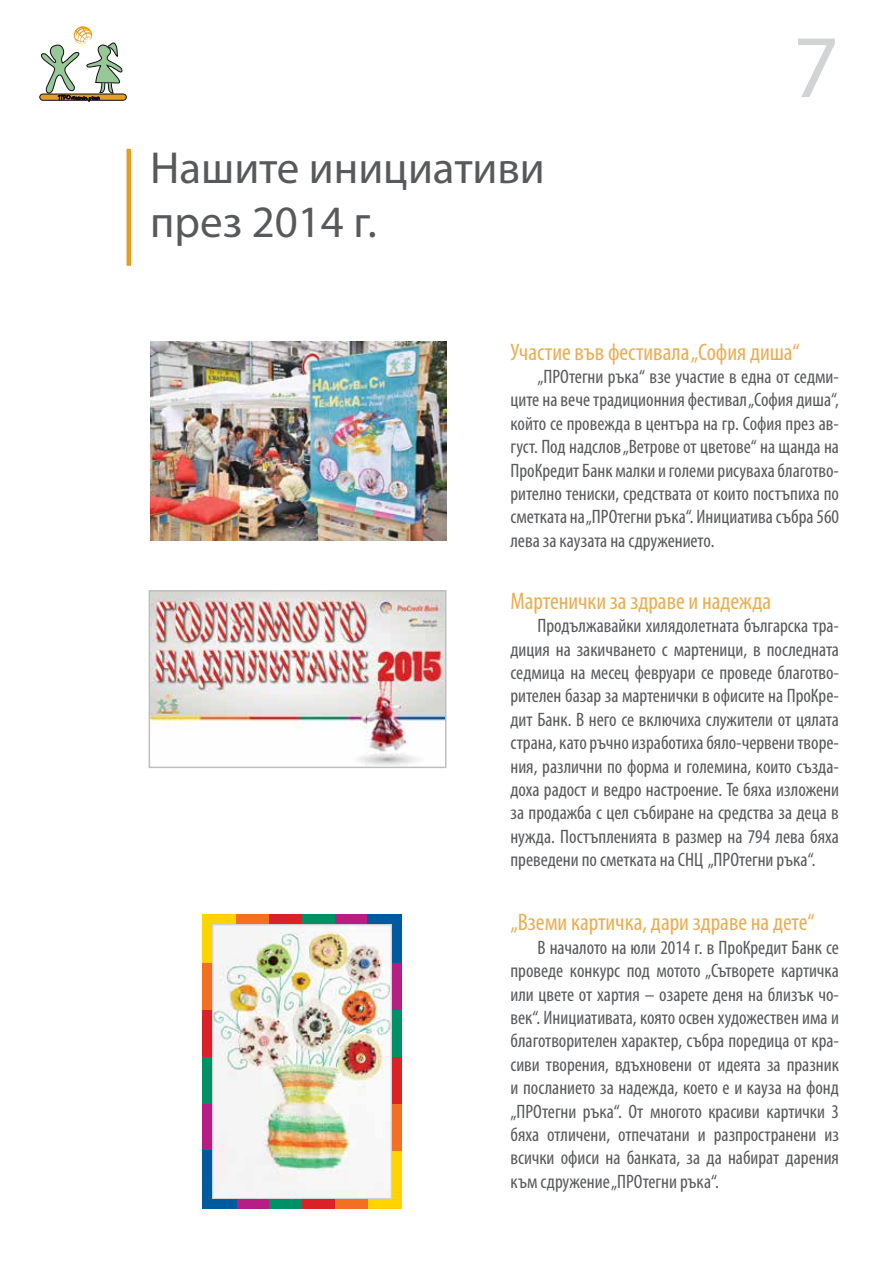
<style>
.page{position:relative;width:893px;height:1263px;background:#fff}
.page>*{position:absolute;margin:0;border:0;box-sizing:border-box;transform-origin:0 0}
.t1{font:90px "Myriad Pro";color:#d1d3d4}
.t2{font:45px/54px "Myriad Pro";color:#58595b}
.t3{font:condensed 24px "Myriad Pro";color:#e9ae52}
.t4{font:condensed 19.5px/23.4px "Myriad Pro";color:#58595b;text-align:justify}
</style>
<div class="page">
<div style="left:126px;top:149px;width:5px;height:117px;background:#e39e25"></div>
<div style="left:40px;top:94px;width:86px;height:6px;background:#e39e25;border-radius:3px"></div>
<div style="left:40px;top:94px;width:86px;height:6px;border:1px solid #120c15;border-radius:3px"></div>
<svg style="left:40px;top:26px;width:83px;height:76px"></svg>
<img style="left:150px;top:342px;width:296px;height:199px">
<img style="left:214px;top:926px;width:176px;height:271px">
<div style="left:212px;top:924px;width:180px;height:275px;border:1px solid #d1d3d4"></div>
<div style="left:236px;top:1199px;width:34px;height:10px;background:#b61e83"></div>
<div style="left:302px;top:1199px;width:34px;height:10px;background:#da2128"></div>
<div style="left:335px;top:1199px;width:33px;height:10px;background:#f36f21"></div>
<div style="left:368px;top:1199px;width:34px;height:10px;background:#ffd400"></div>
<div style="left:269px;top:1199px;width:33px;height:10px;background:#009065"></div>
<div style="left:202px;top:1199px;width:34px;height:10px;background:#005b9e"></div>
<div style="left:334px;top:914px;width:34px;height:10px;background:#b61e83"></div>
<div style="left:268px;top:914px;width:34px;height:10px;background:#da2128"></div>
<div style="left:235px;top:914px;width:34px;height:10px;background:#f36f21"></div>
<div style="left:202px;top:914px;width:34px;height:10px;background:#ffd400"></div>
<div style="left:302px;top:914px;width:33px;height:10px;background:#009065"></div>
<div style="left:367px;top:914px;width:35px;height:10px;background:#005b9e"></div>
<div style="left:392px;top:962px;width:10px;height:49px;background:#b61e83"></div>
<div style="left:392px;top:1056px;width:10px;height:49px;background:#da2128"></div>
<div style="left:392px;top:1104px;width:10px;height:48px;background:#f36f21"></div>
<div style="left:392px;top:1151px;width:10px;height:48px;background:#ffd400"></div>
<div style="left:392px;top:1010px;width:10px;height:47px;background:#009065"></div>
<div style="left:392px;top:914px;width:10px;height:49px;background:#005b9e"></div>
<div style="left:202px;top:1103px;width:10px;height:48px;background:#b61e83"></div>
<div style="left:202px;top:1009px;width:10px;height:48px;background:#da2128"></div>
<div style="left:202px;top:962px;width:10px;height:47px;background:#f36f21"></div>
<div style="left:202px;top:914px;width:10px;height:49px;background:#ffd400"></div>
<div style="left:202px;top:1057px;width:10px;height:46px;background:#009065"></div>
<div style="left:202px;top:1150px;width:10px;height:49px;background:#005b9e"></div>
<img style="left:151px;top:592px;width:293px;height:174px">
<div style="left:149px;top:590px;width:297px;height:178px;border:1px solid #bcbec0"></div>
<h2 class="t2" style="left:150px;top:140px;width:396px">Нашите инициативи през 2014 г.</h2>
<h1 class="t1" style="left:793px;top:11px;width:48px">7</h1>
<p class="t3" style="left:510px;top:337px;width:291px">Участие във фестивала „София диша“</p>
<p class="t4" style="left:510px;top:365px;width:330px;text-indent:27px">„ПРОтегни ръка“ взе участие в една от седми&shy;ците на вече традиционния фестивал „София диша“, който се провежда в центъра на гр. София през ав&shy;густ. Под надслов „Ветрове от цветове“ на щанда на ПроКредит Банк малки и големи рисуваха благотво&shy;рително тениски, средствата от които постъпиха по сметката на „ПРОтегни ръка“. Инициатива събра 560 лева за каузата на сдружението.</p>
<p class="t3" style="left:510px;top:586px;width:262px">Мартенички за здраве и надежда</p>
<p class="t4" style="left:510px;top:614px;width:330px;text-indent:27px">Продължавайки хилядолетната българска тра&shy;диция на закичването с мартеници, в последната седмица на месец февруари се проведе благотво&shy;рителен базар за мартенички в офисите на ПроКре&shy;дит Банк. В него се включиха служители от цялата страна, като ръчно изработиха бяло-червени творе&shy;ния, различни по форма и големина, които създа&shy;доха радост и ведро настроение. Те бяха изложени за продажба с цел събиране на средства за деца в нужда. Постъпленията в размер на 794 лева бяха преведени по сметката на СНЦ „ПРОтегни ръка“.</p>
<p class="t3" style="left:510px;top:908px;width:306px">„Вземи картичка, дари здраве на дете“</p>
<p class="t4" style="left:510px;top:935px;width:330px;text-indent:27px">В началото на юли 2014 г. в ПроКредит Банк се проведе конкурс под мотото „Сътворете картичка или цвете от хартия – озарете деня на близък чо&shy;век“. Инициативата, която освен художествен има и благотворителен характер, събра поредица от кра&shy;сиви творения, вдъхновени от идеята за празник и посланието за надежда, което е и кауза на фонд „ПРОтегни ръка“. От многото красиви картички 3 бяха отличени, отпечатани и разпространени из всички офиси на банката, за да набират дарения към сдружение „ПРОтегни ръка“.</p>
</div>
